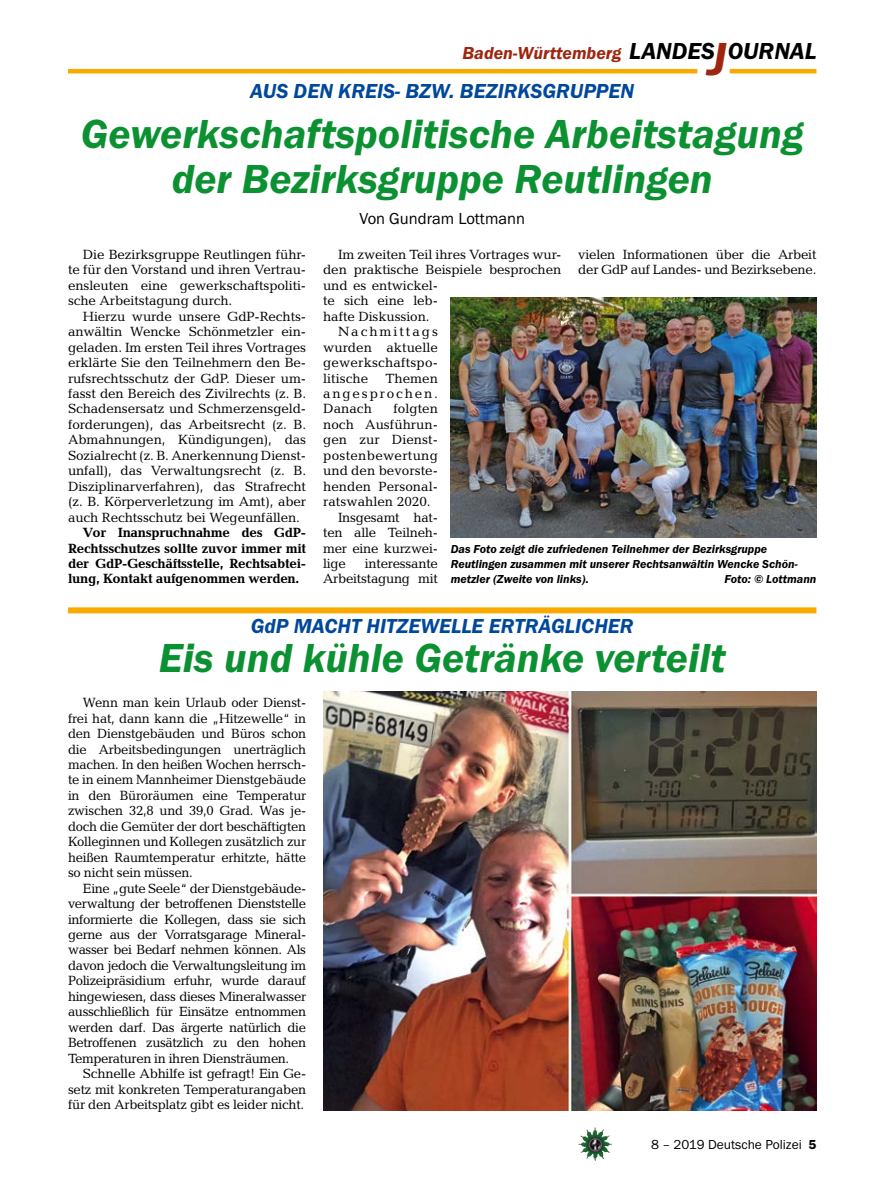
<style>
.page{position:relative;width:893px;height:1191px;background:#fff}
.page>*{position:absolute;margin:0;border:0;box-sizing:border-box;transform-origin:0 0}
._02__HEADLINE_3spalt{font:italic 600 42px/45px "Franklin Gothic Itc T";color:#0c9132;text-align:center}
.t1{font:italic 600 24px "Franklin Gothic Itc T";color:#000}
._01__RUBRIKENZEILE_o{font:italic 600 21px "Franklin Gothic Itc T";color:#00489c}
._01__RUBRIKENZEILE_m{font:italic 600 21px "Franklin Gothic Itc T";color:#00489c}
.t2{font:italic 600 18px "Franklin Gothic Itc T";color:#9e260f}
._07__AUTORENZEILE{font:16.5px "Franklin Gothic Itc T";color:#000}
._09__GRUNDTEXT___Blo{font:13.5px/15.5px "Candida";letter-spacing:-.01em;color:#000;text-align:justify}
._09__GRUNDTEXT___Blo-2{font:700 13.5px/15.5px "Candida";letter-spacing:-.02em;color:#000;text-align:justify}
.t3{font:13.5px "Franklin Gothic Itc T";color:#000}
._12__BILDUNTERSCHRIF{font:italic 600 12px/15.5px "Franklin Gothic Itc T";color:#000}
.s1{font-size:48px;color:#9e260f}
.s2{font-weight:600}
</style>
<div class="page">
<img style="left:578px;top:1127px;width:17px;height:25px">
<hr style="left:730px;top:69px;width:86px;height:4px;background:#f9a900">
<hr style="left:68px;top:69px;width:629px;height:4px;background:#f9a900">
<img style="left:451px;top:297px;width:365px;height:240px">
<div style="left:68px;top:607px;width:748px;height:6px;background:#f9a900"></div>
<img style="left:323px;top:691px;width:493px;height:419px">
<p class="t1" style="left:629px;top:37px;width:189px">LANDES<span class="s1">J</span>OURNAL</p>
<p class="t2" style="left:462px;top:42px;width:160px">Baden-Württemberg</p>
<p class="_01__RUBRIKENZEILE_o" style="left:250px;top:79px;width:386px">AUS DEN KREIS- BZW. BEZIRKSGRUPPEN</p>
<p class="_02__HEADLINE_3spalt" style="left:81px;top:111px;width:724px">Gewerkschaftspolitische Arbeitstagung der Bezirksgruppe Reutlingen</p>
<p class="_07__AUTORENZEILE" style="left:359px;top:209px;width:167px">Von Gundram Lottmann</p>
<p class="_09__GRUNDTEXT___Blo" style="left:68px;top:247px;width:240px;text-indent:15px">Die Bezirksgruppe Reutlingen führ&shy;te für den Vorstand und ihren Vertrau&shy;ensleuten eine gewerkschaftspoliti&shy;sche Arbeitstagung durch.</p>
<p class="_09__GRUNDTEXT___Blo" style="left:68px;top:308px;width:240px;text-indent:15px">Hierzu wurde unsere GdP-Rechts&shy;anwältin Wencke Schönmetzler ein&shy;geladen. Im ersten Teil ihres Vortrages erklärte Sie den Teilnehmern den Be&shy;rufsrechtsschutz der GdP. Dieser um&shy;fasst den Bereich des Zivilrechts (z. B.<br>Schadensersatz und Schmerzensgeld&shy;forderungen), das Arbeitsrecht (z. B.<br>Abmahnungen, Kündigungen), das Sozialrecht (z. B. Anerkennung Dienst&shy;unfall), das Verwaltungsrecht (z. B.<br>Disziplinarverfahren), das Strafrecht (z. B. Körperverletzung im Amt), aber auch Rechtsschutz bei Wegeunfällen.</p>
<p class="_09__GRUNDTEXT___Blo-2" style="left:68px;top:525px;width:240px;text-indent:15px">Vor Inanspruchnahme des GdP-Rechtsschutzes sollte zuvor immer mit der GdP-Geschäftsstelle, Rechtsabtei&shy;lung, Kontakt aufgenommen werden.</p>
<p class="_09__GRUNDTEXT___Blo" style="left:323px;top:247px;width:240px;text-align:left;text-indent:15px">Im zweiten Teil ihres Vortrages wur&shy;den praktische Beispiele besprochen und es entwickel-<br>te sich eine leb-<br>hafte Diskussion.</p>
<p class="_09__GRUNDTEXT___Blo" style="left:323px;top:324px;width:116px;text-indent:15px">Nachmittags wurden aktuelle gewerkschaftspo&shy;litische</p>
<p class="_09__GRUNDTEXT___Blo" style="left:578px;top:247px;width:240px">vielen Informationen über die Arbeit der GdP auf Landes- und Bezirksebene.</p>
<p class="_09__GRUNDTEXT___Blo" style="left:323px;top:370px;width:116px;text-indent:62px">Themen angesprochen.<br>Danach</p>
<p class="_09__GRUNDTEXT___Blo" style="left:323px;top:401px;width:116px;text-indent:70px">folgten noch Ausführun&shy;gen zur Dienst&shy;postenbewertung und den bevorste&shy;henden Personal&shy;ratswahlen 2020.</p>
<p class="_09__GRUNDTEXT___Blo" style="left:323px;top:509px;width:116px;text-indent:15px">Insgesamt hat&shy;ten alle Teilneh&shy;mer eine kurzwei&shy;lige</p>
<p class="_12__BILDUNTERSCHRIF" style="left:451px;top:540px;width:349px">Das Foto zeigt die zufriedenen Teilnehmer der Bezirksgruppe<br>Reutlingen zusammen mit unserer Rechtsanwältin Wencke Schön&shy;metzler (Zweite von links).</p>
<p class="_09__GRUNDTEXT___Blo" style="left:323px;top:556px;width:116px;text-align:right">interessante<br>Arbeitstagung mit</p>
<p class="_12__BILDUNTERSCHRIF" style="left:725px;top:571px;width:93px">Foto: © Lottmann</p>
<p class="_01__RUBRIKENZEILE_m" style="left:251px;top:614px;width:384px">GdP MACHT HITZEWELLE ERTRÄGLICHER</p>
<p class="_02__HEADLINE_3spalt" style="left:159px;top:635px;width:568px">Eis und kühle Getränke verteilt</p>
<p class="_09__GRUNDTEXT___Blo" style="left:68px;top:695px;width:240px;text-indent:15px">Wenn man kein Urlaub oder Dienst&shy;frei hat, dann kann die „Hitzewelle“ in den Dienstgebäuden und Büros schon die Arbeitsbedingungen unerträglich machen. In den heißen Wochen herrsch&shy;te in einem Mannheimer Dienstgebäude in den Büroräumen eine Temperatur zwischen 32,8 und 39,0 Grad. Was je&shy;doch die Gemüter der dort beschäftigten Kolleginnen und Kollegen zusätzlich zur heißen Raumtemperatur erhitzte, hätte so nicht sein müssen.</p>
<p class="_09__GRUNDTEXT___Blo" style="left:68px;top:880px;width:240px;text-indent:15px">Eine „gute Seele“ der Dienstgebäude&shy;verwaltung der betroffenen Dienststelle informierte die Kollegen, dass sie sich gerne aus der Vorratsgarage Mineral&shy;wasser bei Bedarf nehmen können. Als davon jedoch die Verwaltungsleitung im Polizeipräsidium erfuhr, wurde darauf hingewiesen, dass dieses Mineralwasser ausschließlich für Einsätze entnommen werden darf. Das ärgerte natürlich die Betroffenen zusätzlich zu den hohen Temperaturen in ihren Diensträumen.</p>
<p class="_09__GRUNDTEXT___Blo" style="left:68px;top:1065px;width:240px;text-indent:15px">Schnelle Abhilfe ist gefragt! Ein Ge&shy;setz mit konkreten Temperaturangaben für den Arbeitsplatz gibt es leider nicht.</p>
<p class="t3" style="left:651px;top:1136px;width:167px">8 – 2019 Deutsche Polizei <span class="s2">5</span></p>
</div>
